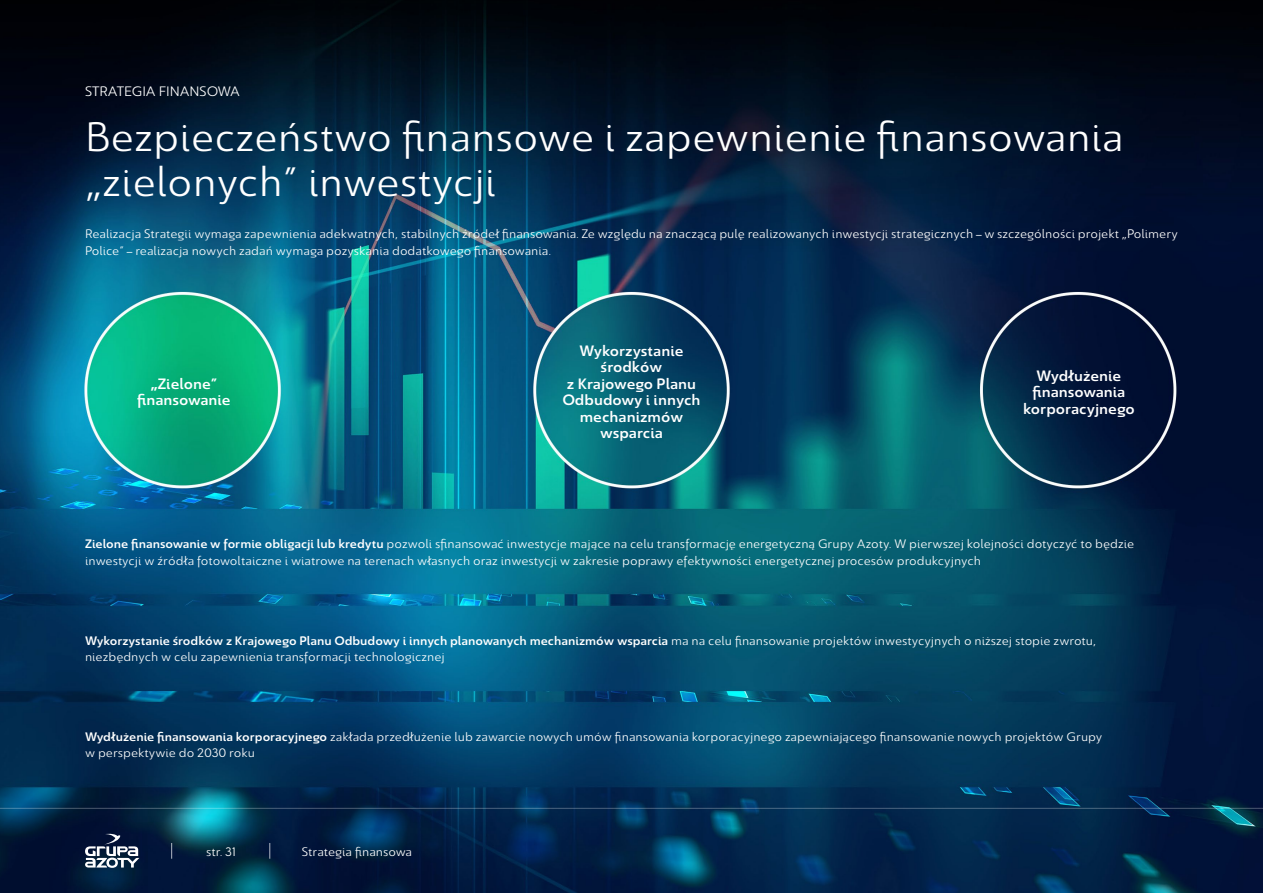
<style>
.page{position:relative;width:1263px;height:893px;background:#fff}
.page>*{position:absolute;margin:0;border:0;box-sizing:border-box;transform-origin:0 0}
.t1{font:45px/45px "Savigny Regular Norm";color:#fff}
.t2{font:16.5px/16.5px "Savigny Medium Norm";color:#fff;text-align:center}
.t3{font:15px "Savigny Regular Norm";color:#fff}
.t4{font:13.5px/16.2px "Savigny Regular Norm";color:#fff}
.t5{font:13.5px "Savigny Medium Norm";color:#fff}
.s1{font-family:"Savigny Medium Norm"}
.s2{font-family:"Savigny Regular Norm"}
</style>
<div class="page">
<img style="left:0;top:0;width:1263px;height:893px">
<hr style="left:0;top:808px;width:1263px;height:1px;background:#fff">
<svg style="left:85px;top:834px;width:54px;height:34px"></svg>
<svg style="left:171px;top:843px;width:1px;height:16px"></svg>
<svg style="left:269px;top:843px;width:1px;height:16px"></svg>
<p class="t3" style="left:85px;top:84px;width:157px">STRATEGIA FINANSOWA</p>
<h1 class="t1" style="left:85px;top:114px;width:1040px">Bezpieczeństwo finansowe i zapewnienie finansowania „zielonych” inwestycji</h1>
<p class="t4" style="left:85px;top:226px;width:1094px">Realizacja Strategii wymaga zapewnienia adekwatnych, stabilnych źródeł finansowania. Ze względu na znaczącą pulę realizowanych inwestycji strategicznych – w szczególności projekt „Polimery<br>Police” – realizacja nowych zadań wymaga pozyskania dodatkowego finansowania.</p>
<p class="t2" style="left:562px;top:343px;width:140px">Wykorzystanie środków<br>z Krajowego Planu<br>Odbudowy i innych mechanizmów wsparcia</p>
<p class="t2" style="left:137px;top:376px;width:95px">„Zielone” finansowanie</p>
<p class="t2" style="left:1023px;top:367px;width:113px">Wydłużenie finansowania korporacyjnego</p>
<p class="t4" style="left:85px;top:536px;width:1051px"><span class="s1">Zielone finansowanie w formie obligacji lub kredytu</span> pozwoli sfinansować inwestycje mające na celu transformację energetyczną Grupy Azoty. W pierwszej kolejności dotyczyć to będzie inwestycji w źródła fotowoltaiczne i wiatrowe na terenach własnych oraz inwestycji w zakresie poprawy efektywności energetycznej procesów produkcyjnych</p>
<p class="t5" style="left:85px;top:634px;width:1013px">Wykorzystanie środków z Krajowego Planu Odbudowy i innych planowanych mechanizmów wsparcia <span class="s2">ma na celu finansowanie projektów inwestycyjnych o niższej stopie zwrotu,</span></p>
<p class="t4" style="left:85px;top:648px;width:361px">niezbędnych w celu zapewnienia transformacji technologicznej</p>
<p class="t4" style="left:85px;top:728px;width:1019px"><span class="s1">Wydłużenie finansowania korporacyjnego</span> zakłada przedłużenie lub zawarcie nowych umów finansowania korporacyjnego zapewniającego finansowanie nowych projektów Grupy w perspektywie do 2030 roku</p>
<p class="t4" style="left:206px;top:843px;width:32px">str. 31</p>
<p class="t4" style="left:302px;top:843px;width:112px">Strategia finansowa</p>
</div>
